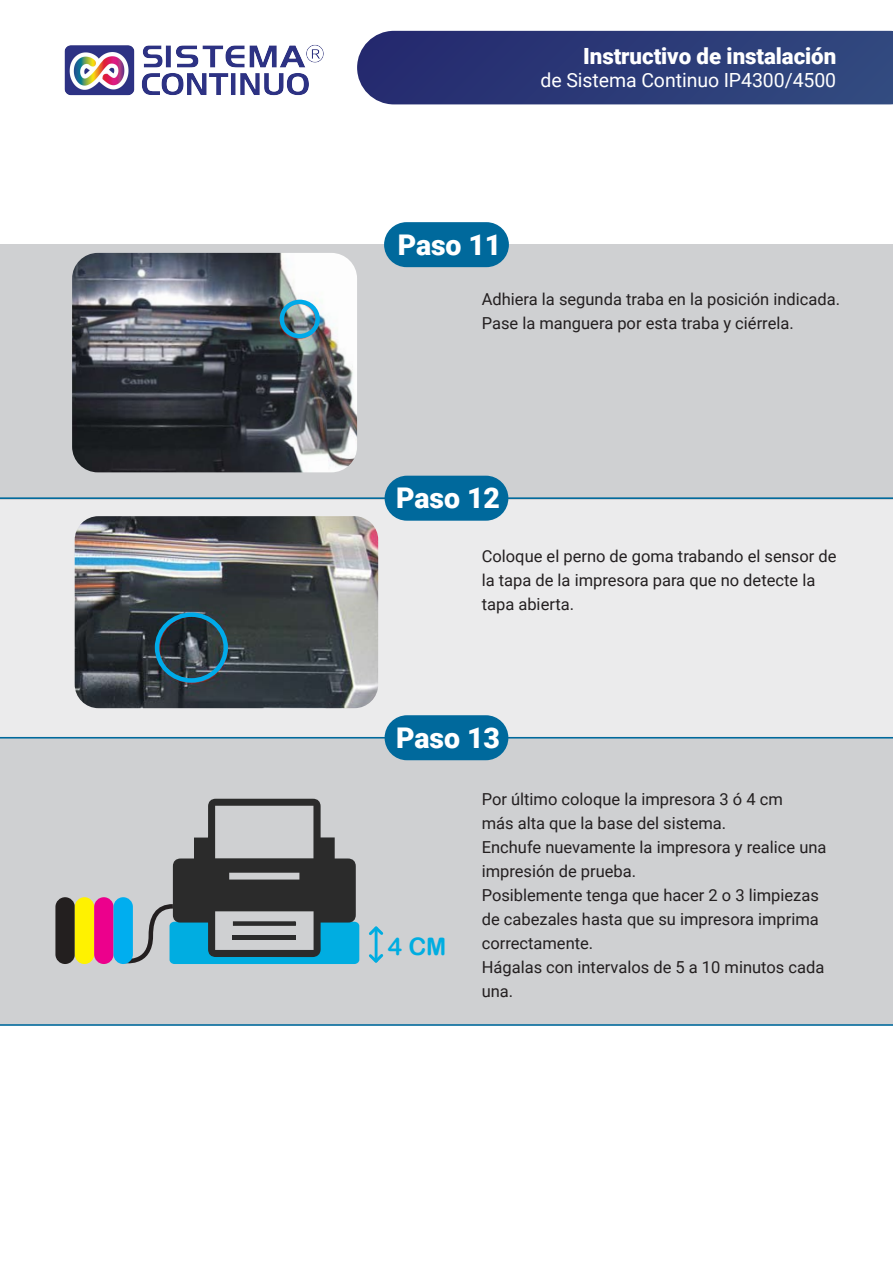
<style>
.page{position:relative;width:893px;height:1263px;background:#fff}
.page>*{position:absolute;margin:0;border:0;box-sizing:border-box;transform-origin:0 0}
.t1{font:900 28.5px "Roboto";letter-spacing:-.005em;color:#fff}
.t2{font:24.15px "Arial Rounded MT Bold";color:#00ade1}
.t3{font:900 22.35px "Roboto";letter-spacing:-.005em;color:#fff}
.t4{font:19.5px "Roboto";letter-spacing:-.005em;color:#fff}
.t5{font:16.5px/24px "Roboto";color:#231f20}
</style>
<div class="page">
<div style="left:0;top:245px;width:893px;height:255px;background:#cfd0d2"></div>
<div style="left:0;top:738px;width:893px;height:287px;background:#cfd0d2"></div>
<div style="left:384px;top:222px;width:125px;height:45px;background:#00699c;border-radius:22px"></div>
<div style="left:0;top:500px;width:893px;height:238px;background:#ebebec"></div>
<img style="left:64px;top:44px;width:260px;height:52px">
<hr style="left:0;top:737px;width:893px;height:1px;background:#00699c">
<hr style="left:0;top:497px;width:893px;height:2px;background:#00699c">
<div style="left:385px;top:476px;width:123px;height:45px;background:#00699c;border-radius:22px"></div>
<svg style="left:357px;top:31px;width:536px;height:73px;background:#2e3c79"></svg>
<div style="left:385px;top:715px;width:123px;height:45px;background:#00699c;border-radius:22px"></div>
<hr style="left:0;top:1024px;width:893px;height:2px;background:#00699c">
<img style="left:75px;top:516px;width:303px;height:192px">
<div style="left:155px;top:612px;width:73px;height:71px;border:4px solid #00aae9;border-radius:50%"></div>
<img style="left:72px;top:253px;width:285px;height:219px">
<div style="left:280px;top:300px;width:40px;height:38px;border:4px solid #00aae9;border-radius:50%"></div>
<div style="left:55px;top:897px;width:20px;height:67px;background:#231f1f;border-radius:10px"></div>
<div style="left:75px;top:897px;width:19px;height:67px;background:#fff200;border-radius:10px"></div>
<div style="left:94px;top:897px;width:20px;height:67px;background:#ec008c;border-radius:10px"></div>
<svg style="left:119px;top:799px;width:240px;height:165px"></svg>
<div style="left:114px;top:897px;width:19px;height:67px;background:#00aeef;border-radius:10px"></div>
<svg style="left:369px;top:926px;width:15px;height:12px"></svg>
<svg style="left:369px;top:951px;width:15px;height:12px"></svg>
<hr style="left:375px;top:928px;width:3px;height:33px;background:#00ade1">
<h3 class="t3" style="left:583px;top:40px;width:255px">Instructivo de instalación</h3>
<p class="t4" style="left:540px;top:67px;width:297px">de Sistema Continuo IP4300/4500</p>
<h1 class="t1" style="left:398px;top:224px;width:105px">Paso 11</h1>
<p class="t5" style="left:482px;top:287px;width:360px">Adhiera la segunda traba en la posición indicada.<br>Pase la manguera por esta traba y ciérrela.</p>
<h1 class="t1" style="left:396px;top:478px;width:105px">Paso 12</h1>
<p class="t5" style="left:482px;top:544px;width:356px">Coloque el perno de goma trabando el sensor de la tapa de la impresora para que no detecte la tapa abierta.</p>
<h1 class="t1" style="left:396px;top:717px;width:105px">Paso 13</h1>
<h2 class="t2" style="left:388px;top:932px;width:60px">4 CM</h2>
<p class="t5" style="left:482px;top:787px;width:346px">Por último coloque la impresora 3 ó 4 cm<br>más alta que la base del sistema.<br>Enchufe nuevamente la impresora y realice una impresión de prueba.<br>Posiblemente tenga que hacer 2 o 3 limpiezas de cabezales hasta que su impresora imprima correctamente.<br>Hágalas con intervalos de 5 a 10 minutos cada una.</p>
</div>
